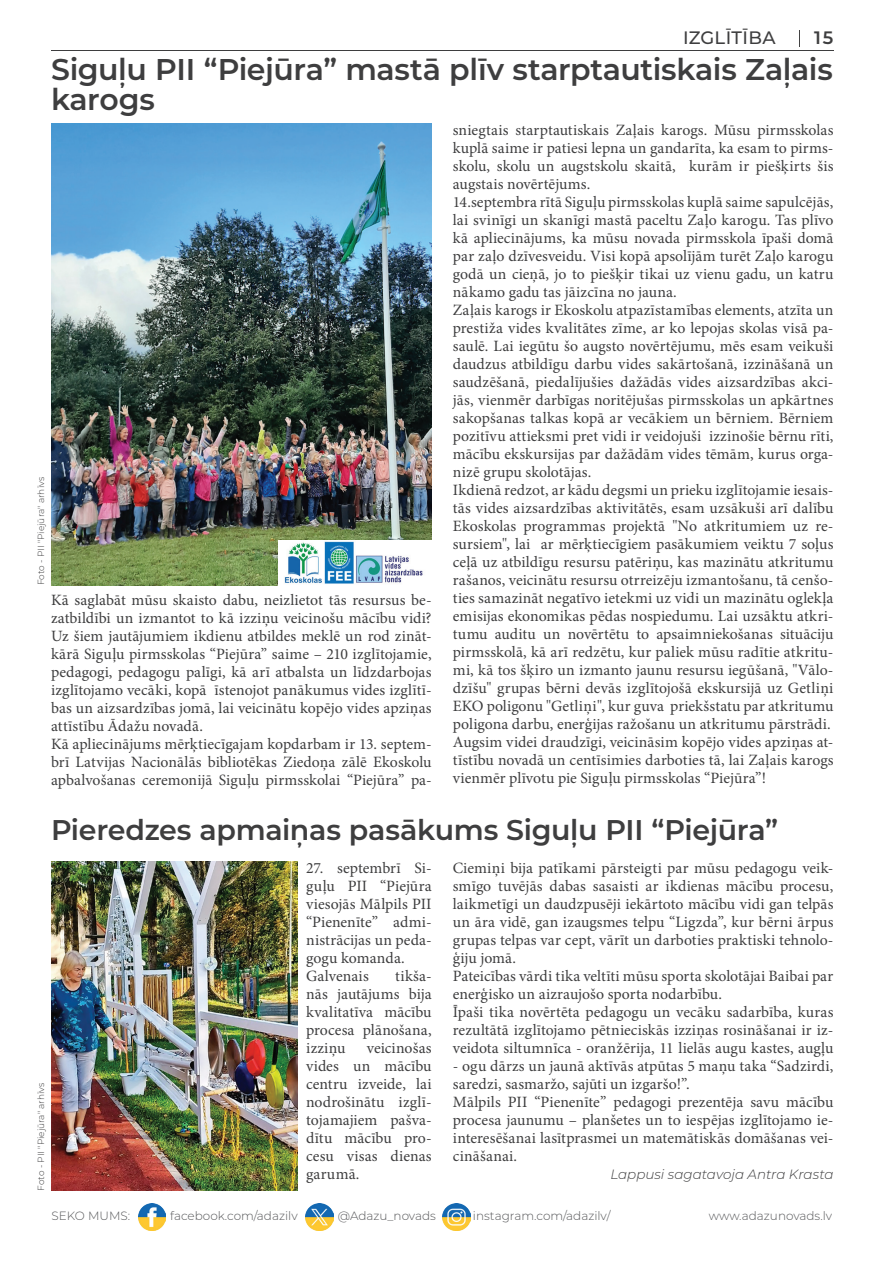
<style>
.page{position:relative;width:893px;height:1263px;background:#fff}
.page>*{position:absolute;margin:0;border:0;box-sizing:border-box;transform-origin:0 0}
.t1{font:600 30px/30px "Montserrat";letter-spacing:-.015em;color:#3e3e3f}
.t2{font:600 28.5px "Montserrat";letter-spacing:-.015em;color:#3e3e3f}
.t3{font:500 18px "Montserrat";letter-spacing:.02em;color:#3e3e3f}
.t4{font:600 18px "Montserrat";color:#3e3e3f}
.t5{font:15.75px/18px "Minion Pro";letter-spacing:.005em;color:#3e3e3f}
.t6{font:italic 300 13.5px "Montserrat";color:#3e3e3f}
.t7{font:300 12px "Montserrat";color:#57585a}
.t8{font:300 9px "Montserrat";color:#3e3e3f}
</style>
<div class="page">
<img style="left:138px;top:1203px;width:28px;height:28px">
<img style="left:305px;top:1203px;width:28px;height:28px">
<img style="left:442px;top:1203px;width:28px;height:28px">
<svg style="left:799px;top:30px;width:1px;height:17px"></svg>
<hr style="left:51px;top:50px;width:782px;height:1px;background:#3e3e3f">
<img style="left:51px;top:861px;width:247px;height:330px">
<img style="left:51px;top:123px;width:381px;height:462px">
<img style="left:278px;top:541px;width:154px;height:44px">
<p class="t3" style="left:683px;top:25px;width:94px">IZGLĪTĪBA</p>
<p class="t4" style="left:814px;top:25px;width:21px">15</p>
<h1 class="t1" style="left:51px;top:53px;width:783px">Siguļu PII “Piejūra” mastā plīv starptautiskais Zaļais karogs</h1>
<p class="t8" style="left:35px;top:585px;width:110px;rotate:-90deg">Foto - PII "Piejūra" arhīvs</p>
<p class="t5" style="left:51px;top:591px;width:382px">Kā saglabāt mūsu skaisto dabu, neizlietot tās resursus be&shy;zatbildībi un izmantot to kā izziņu veicinošu mācību vidi?<br>Uz šiem jautājumiem ikdienu atbildes meklē un rod zināt&shy;kārā Siguļu pirmsskolas “Piejūra” saime – 210 izglītojamie, pedagogi, pedagogu palīgi, kā arī atbalsta un līdzdarbojas izglītojamo vecāki, kopā īstenojot panākumus vides izglītī&shy;bas un aizsardzības jomā, lai veicinātu kopējo vides apziņas attīstību Ādažu novadā.<br>Kā apliecinājums mērķtiecīgajam kopdarbam ir 13. septem&shy;brī Latvijas Nacionālās bibliotēkas Ziedoņa zālē Ekoskolu apbalvošanas ceremonijā Siguļu pirmsskolai “Piejūra” pa-</p>
<p class="t5" style="left:453px;top:121px;width:382px">sniegtais starptautiskais Zaļais karogs. Mūsu pirmsskolas kuplā saime ir patiesi lepna un gandarīta, ka esam to pirms&shy;skolu, skolu un augstskolu skaitā, kurām ir piešķirts šis augstais novērtējums.<br>14.septembra rītā Siguļu pirmsskolas kuplā saime sapulcējās, lai svinīgi un skanīgi mastā paceltu Zaļo karogu. Tas plīvo kā apliecinājums, ka mūsu novada pirmsskola īpaši domā par zaļo dzīvesveidu. Visi kopā apsolījām turēt Zaļo karogu godā un cieņā, jo to piešķir tikai uz vienu gadu, un katru nākamo gadu tas jāizcīna no jauna.<br>Zaļais karogs ir Ekoskolu atpazīstamības elements, atzīta un prestiža vides kvalitātes zīme, ar ko lepojas skolas visā pa&shy;saulē. Lai iegūtu šo augsto novērtējumu, mēs esam veikuši daudzus atbildīgu darbu vides sakārtošanā, izzināšanā un saudzēšanā, piedalījušies dažādās vides aizsardzības akci&shy;jās, vienmēr darbīgas noritējušas pirmsskolas un apkārtnes sakopšanas talkas kopā ar vecākiem un bērniem. Bērniem pozitīvu attieksmi pret vidi ir veidojuši izzinošie bērnu rīti, mācību ekskursijas par dažādām vides tēmām, kurus orga&shy;nizē grupu skolotājas.<br>Ikdienā redzot, ar kādu degsmi un prieku izglītojamie iesais&shy;tās vides aizsardzības aktivitātēs, esam uzsākuši arī dalību Ekoskolas programmas projektā "No atkritumiem uz re&shy;sursiem", lai ar mērķtiecīgiem pasākumiem veiktu 7 soļus ceļā uz atbildīgu resursu patēriņu, kas mazinātu atkritumu rašanos, veicinātu resursu otrreizēju izmantošanu, tā cenšo&shy;ties samazināt negatīvo ietekmi uz vidi un mazinātu oglekļa emisijas ekonomikas pēdas nospiedumu. Lai uzsāktu atkri&shy;tumu auditu un novērtētu to apsaimniekošanas situāciju pirmsskolā, kā arī redzētu, kur paliek mūsu radītie atkritu&shy;mi, kā tos šķiro un izmanto jaunu resursu iegūšanā, "Vālo&shy;dzīšu" grupas bērni devās izglītojošā ekskursijā uz Getliņi EKO poligonu "Getliņi", kur guva priekšstatu par atkritumu poligona darbu, enerģijas ražošanu un atkritumu pārstrādi.<br>Augsim videi draudzīgi, veicināsim kopējo vides apziņas at&shy;tīstību novadā un centīsimies darboties tā, lai Zaļais karogs vienmēr plīvotu pie Siguļu pirmsskolas “Piejūra”!</p>
<h2 class="t2" style="left:51px;top:809px;width:729px">Pieredzes apmaiņas pasākums Siguļu PII “Piejūra”</h2>
<p class="t8" style="left:35px;top:1191px;width:110px;rotate:-90deg">Foto - PII "Piejūra" arhīvs</p>
<p class="t5" style="left:306px;top:859px;width:127px">27. septembrī Si&shy;guļu PII “Piejūra viesojās Mālpils PII “Pienenīte” admi&shy;nistrācijas un peda&shy;gogu komanda.<br>Galvenais</p>
<p class="t5" style="left:306px;top:967px;width:127px;text-align:justify;text-indent:89px">tikša&shy;nās jautājums bija kvalitatīva mācību procesa plānošana, izziņu</p>
<p class="t5" style="left:306px;top:1039px;width:127px;text-align:justify;text-indent:61px">veicinošas vides un mācību centru izveide, lai nodrošinātu izglī&shy;tojamajiem pašva&shy;dītu mācību pro&shy;cesu visas dienas garumā.</p>
<p class="t5" style="left:453px;top:859px;width:382px">Ciemiņi bija patīkami pārsteigti par mūsu pedagogu veik&shy;smīgo tuvējās dabas sasaisti ar ikdienas mācību procesu, laikmetīgi un daudzpusēji iekārtoto mācību vidi gan telpās un āra vidē, gan izaugsmes telpu “Ligzda”, kur bērni ārpus grupas telpas var cept, vārīt un darboties praktiski tehnolo&shy;ģiju jomā.<br>Pateicības vārdi tika veltīti mūsu sporta skolotājai Baibai par enerģisko un aizraujošo sporta nodarbību.<br>Īpaši tika novērtēta pedagogu un vecāku sadarbība, kuras rezultātā izglītojamo pētnieciskās izziņas rosināšanai ir iz&shy;veidota siltumnīca - oranžērija, 11 lielās augu kastes, augļu</p>
<p class="t5" style="left:453px;top:1057px;width:382px">- ogu dārzs un jaunā aktīvās atpūtas 5 maņu taka “Sadzirdi, saredzi, sasmaržo, sajūti un izgaršo!”.<br>Mālpils PII “Pienenīte” pedagogi prezentēja savu mācību procesa jaunumu – planšetes un to iespējas izglītojamo ie&shy;interesēšanai lasītprasmei un matemātiskās domāšanas vei&shy;cināšanai.</p>
<p class="t6" style="left:611px;top:1165px;width:224px">Lappusi sagatavoja Antra Krasta</p>
<p class="t7" style="left:51px;top:1207px;width:80px">SEKO MUMS:</p>
<p class="t7" style="left:170px;top:1207px;width:129px">facebook.com/adazilv</p>
<p class="t7" style="left:338px;top:1207px;width:100px">@Adazu_novads</p>
<p class="t7" style="left:473px;top:1207px;width:139px">instagram.com/adazilv/</p>
<p class="t7" style="left:709px;top:1207px;width:125px">www.adazunovads.lv</p>
</div>
